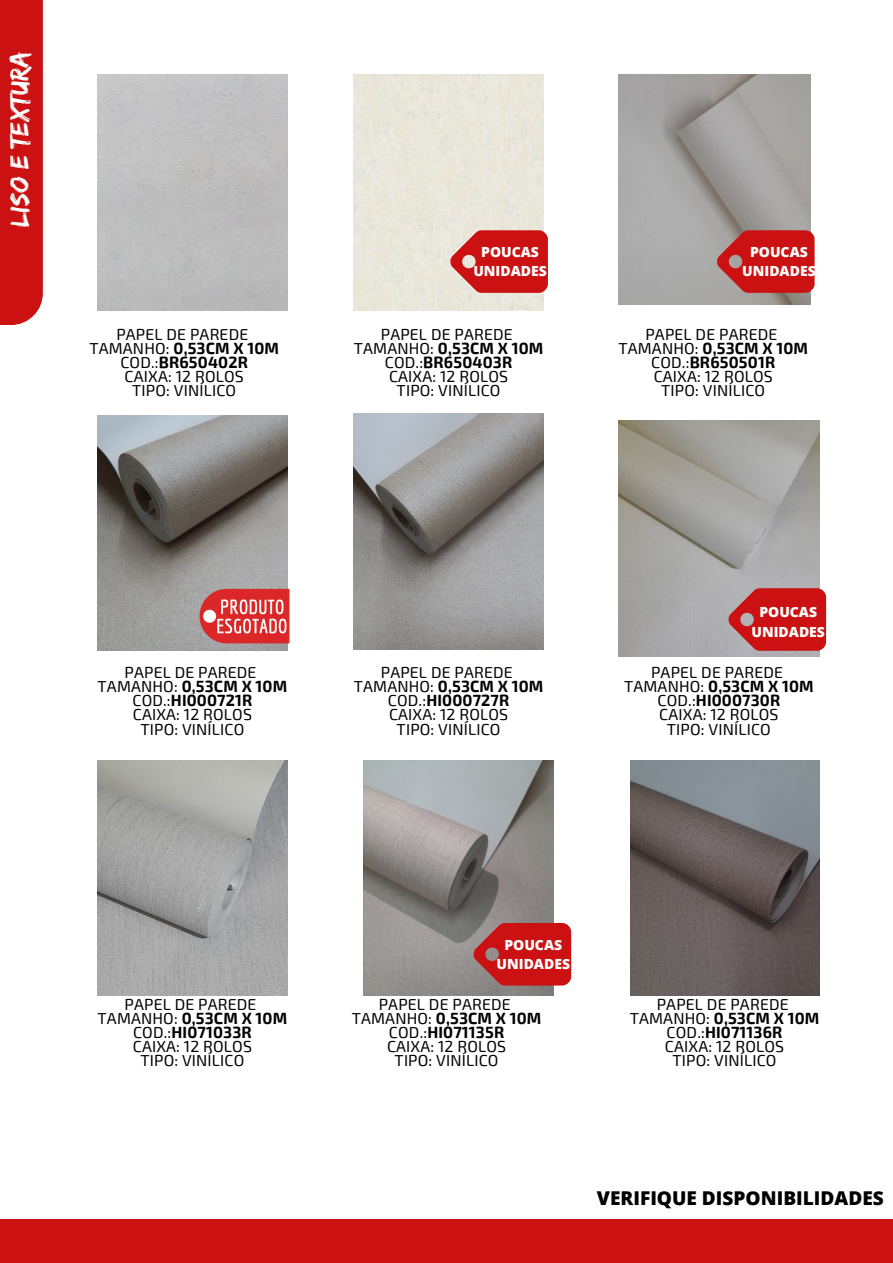
<style>
.page{position:relative;width:893px;height:1263px;background:#cb1111}
.page>*{position:absolute;margin:0;border:0;box-sizing:border-box;transform-origin:0 0}
.t1{font:27.08px "Edo";color:#fdfefe}
.t2{font:800 19.05px "Open Sans";color:#000}
.t3{font:15.9px "Exo 2";letter-spacing:.01em;color:#000}
.t4{font:700 15.9px "Exo 2";letter-spacing:.01em;color:#000}
.t5{font:800 13.95px/19.4px "Open Sans";color:#fdfefe;text-align:center}
.s1{font-weight:400}
</style>
<div class="page">
<div style="left:0;top:0;width:893px;height:1219px;background:#fff"></div>
<div style="left:0;top:0;width:43px;height:325px;background:#cb1111"></div>
<img style="left:618px;top:74px;width:192px;height:230px">
<img style="left:97px;top:415px;width:190px;height:236px">
<img style="left:354px;top:414px;width:189px;height:235px">
<img style="left:618px;top:421px;width:201px;height:235px">
<img style="left:98px;top:761px;width:189px;height:234px">
<img style="left:364px;top:761px;width:189px;height:234px">
<img style="left:630px;top:761px;width:189px;height:234px">
<svg style="left:446px;top:198px;width:102px;height:113px;background:#db8881"></svg>
<svg style="left:713px;top:198px;width:102px;height:107px;background:#b55c5a"></svg>
<img style="left:184px;top:559px;width:106px;height:92px">
<svg style="left:725px;top:556px;width:102px;height:101px;background:#be6162"></svg>
<svg style="left:470px;top:891px;width:102px;height:105px;background:#b05454"></svg>
<p class="t1" style="left:4px;top:227px;width:177px;rotate:-90deg">LISO E TEXTURA</p>
<p class="t3" style="left:116px;top:324px;width:133px">PAPEL DE PAREDE</p>
<p class="t4" style="left:89px;top:338px;width:191px"><span class="s1">TAMANHO:</span> 0,53CM X 10M</p>
<p class="t4" style="left:120px;top:352px;width:129px"><span class="s1">COD.:</span>BR650402R</p>
<p class="t3" style="left:125px;top:366px;width:121px">CAIXA: 12 ROLOS</p>
<p class="t3" style="left:132px;top:381px;width:105px">TIPO: VINÍLICO</p>
<p class="t5" style="left:473px;top:242px;width:75px">POUCAS<br>UNIDADES</p>
<p class="t5" style="left:742px;top:242px;width:75px">POUCAS<br>UNIDADES</p>
<p class="t3" style="left:381px;top:324px;width:133px">PAPEL DE PAREDE</p>
<p class="t4" style="left:354px;top:338px;width:191px"><span class="s1">TAMANHO:</span> 0,53CM X 10M</p>
<p class="t4" style="left:385px;top:352px;width:129px"><span class="s1">COD.:</span>BR650403R</p>
<p class="t3" style="left:389px;top:366px;width:121px">CAIXA: 12 ROLOS</p>
<p class="t3" style="left:396px;top:381px;width:105px">TIPO: VINÍLICO</p>
<p class="t3" style="left:645px;top:324px;width:133px">PAPEL DE PAREDE</p>
<p class="t4" style="left:618px;top:338px;width:191px"><span class="s1">TAMANHO:</span> 0,53CM X 10M</p>
<p class="t4" style="left:651px;top:352px;width:125px"><span class="s1">COD.:</span>BR650501R</p>
<p class="t3" style="left:653px;top:366px;width:121px">CAIXA: 12 ROLOS</p>
<p class="t3" style="left:661px;top:381px;width:105px">TIPO: VINÍLICO</p>
<p class="t3" style="left:125px;top:662px;width:133px">PAPEL DE PAREDE</p>
<p class="t4" style="left:98px;top:676px;width:191px"><span class="s1">TAMANHO:</span> 0,53CM X 10M</p>
<p class="t4" style="left:132px;top:690px;width:121px"><span class="s1">COD.:</span>HI000721R</p>
<p class="t3" style="left:133px;top:704px;width:121px">CAIXA: 12 ROLOS</p>
<p class="t3" style="left:140px;top:719px;width:105px">TIPO: VINÍLICO</p>
<p class="t3" style="left:381px;top:662px;width:133px">PAPEL DE PAREDE</p>
<p class="t4" style="left:354px;top:676px;width:191px"><span class="s1">TAMANHO:</span> 0,53CM X 10M</p>
<p class="t4" style="left:388px;top:690px;width:123px"><span class="s1">COD.:</span>HI000727R</p>
<p class="t3" style="left:389px;top:704px;width:121px">CAIXA: 12 ROLOS</p>
<p class="t3" style="left:396px;top:719px;width:105px">TIPO: VINÍLICO</p>
<p class="t5" style="left:751px;top:602px;width:75px">POUCAS<br>UNIDADES</p>
<p class="t3" style="left:651px;top:662px;width:133px">PAPEL DE PAREDE</p>
<p class="t4" style="left:624px;top:676px;width:191px"><span class="s1">TAMANHO:</span> 0,53CM X 10M</p>
<p class="t4" style="left:657px;top:690px;width:124px"><span class="s1">COD.:</span>HI000730R</p>
<p class="t3" style="left:659px;top:704px;width:121px">CAIXA: 12 ROLOS</p>
<p class="t3" style="left:667px;top:719px;width:105px">TIPO: VINÍLICO</p>
<p class="t3" style="left:125px;top:994px;width:133px">PAPEL DE PAREDE</p>
<p class="t4" style="left:98px;top:1008px;width:191px"><span class="s1">TAMANHO:</span> 0,53CM X 10M</p>
<p class="t4" style="left:133px;top:1022px;width:120px"><span class="s1">COD.:</span>HI071033R</p>
<p class="t3" style="left:133px;top:1036px;width:121px">CAIXA: 12 ROLOS</p>
<p class="t3" style="left:140px;top:1050px;width:105px">TIPO: VINÍLICO</p>
<p class="t5" style="left:496px;top:934px;width:75px">POUCAS<br>UNIDADES</p>
<p class="t3" style="left:379px;top:994px;width:133px">PAPEL DE PAREDE</p>
<p class="t4" style="left:352px;top:1008px;width:191px"><span class="s1">TAMANHO:</span> 0,53CM X 10M</p>
<p class="t4" style="left:389px;top:1022px;width:117px"><span class="s1">COD.:</span>HI071135R</p>
<p class="t3" style="left:387px;top:1036px;width:121px">CAIXA: 12 ROLOS</p>
<p class="t3" style="left:394px;top:1050px;width:105px">TIPO: VINÍLICO</p>
<p class="t3" style="left:657px;top:994px;width:133px">PAPEL DE PAREDE</p>
<p class="t4" style="left:630px;top:1008px;width:191px"><span class="s1">TAMANHO:</span> 0,53CM X 10M</p>
<p class="t4" style="left:666px;top:1022px;width:117px"><span class="s1">COD.:</span>HI071136R</p>
<p class="t3" style="left:665px;top:1036px;width:121px">CAIXA: 12 ROLOS</p>
<p class="t3" style="left:672px;top:1050px;width:105px">TIPO: VINÍLICO</p>
<p class="t2" style="left:597px;top:1185px;width:288px">VERIFIQUE DISPONIBILIDADES</p>
</div>
